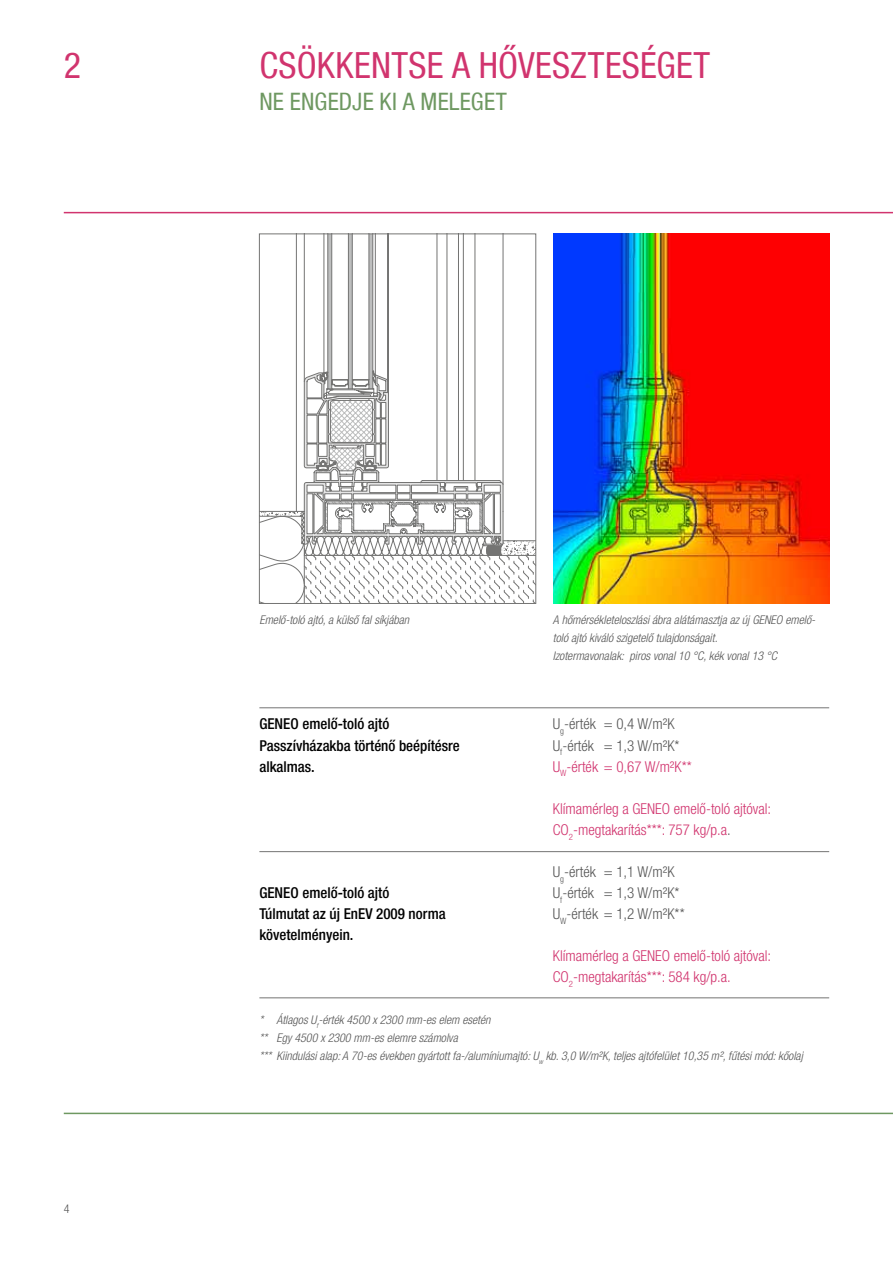
<style>
.page{position:relative;width:893px;height:1263px;background:#fff}
.page>*{position:absolute;margin:0;border:0;box-sizing:border-box;transform-origin:0 0}
.t1{font:condensed 36px "Helvetica Neue LT Com";letter-spacing:.005em;color:#d1346e}
.t2{font:condensed 24px "Helvetica Neue LT Com";letter-spacing:.01em;color:#6e9861}
.t3{font:300 condensed 15px/21px "Helvetica Neue LT Com";color:#d1346e}
.t4{font:500 condensed 15px/21px "Helvetica Neue LT Com";color:#000}
.t5{font:300 condensed 15px/21px "Helvetica Neue LT Com";color:#565656}
.t6{font:italic 300 condensed 12px/18px "Helvetica Neue LT Com";color:#565656}
.t7{font:300 condensed 12px "Helvetica Neue LT Com";color:#565656}
.s1{color:#d1346e}
.s2{color:#565656}
</style>
<div class="page">
<hr style="left:64px;top:212px;width:829px;height:1px;background:#d1346e">
<hr style="left:64px;top:1113px;width:829px;height:1px;background:#6e9861">
<hr style="left:259px;top:851px;width:570px;height:1px;background:#747473">
<hr style="left:259px;top:997px;width:570px;height:1px;background:#747473">
<hr style="left:259px;top:707px;width:570px;height:1px;background:#747473">
<svg style="left:259px;top:234px;width:280px;height:475px"></svg>
<div style="left:259px;top:233px;width:277px;height:371px;border:1px solid #747473"></div>
<img style="left:553px;top:234px;width:277px;height:369px">
<h1 class="t1" style="left:64px;top:44px;width:117px">2 C</h1>
<h1 class="t1" style="left:279px;top:44px;width:426px">SÖKKENTSE A HŐVESZTESÉGET</h1>
<h2 class="t2" style="left:259px;top:87px;width:244px">NE ENGEDJE KI A MELEGET</h2>
<p class="t6" style="left:259px;top:611px;width:151px">Emelő-toló ajtó, a külső fal síkjában</p>
<p class="t6" style="left:553px;top:611px;width:264px">A hőmérsékleteloszlási ábra alátámasztja az új GENEO emelő&shy;toló ajtó kiváló szigetelő tulajdonságait.<br>Izotermavonalak: piros vonal 10 °C, kék vonal 13 °C</p>
<p class="t4" style="left:259px;top:713px;width:202px">GENEO emelő-toló ajtó<br>Passzívházakba történő beépítésre alkalmas.</p>
<p class="t4" style="left:259px;top:881px;width:188px">GENEO emelő-toló ajtó<br>Túlmutat az új EnEV 2009 norma követelményein.</p>
<p class="t5" style="left:553px;top:714px;width:141px">U<sub>g</sub>-érték = 0,4 W/m²K<br>U<sub>f</sub>-érték = 1,3 W/m²K*<br><span class="s1">U</span><sub>W</sub><span class="s1">-érték = 0,67 W/m²K**</span></p>
<p class="t3" style="left:553px;top:798px;width:220px">Klímamérleg a GENEO emelő-toló ajtóval:<br>CO<sub>2</sub>-megtakarítás***: 757 kg/p.a<span class="s2">.</span></p>
<p class="t5" style="left:553px;top:861px;width:133px">U<sub>g</sub>-érték = 1,1 W/m²K<br>U<sub>f</sub>-érték = 1,3 W/m²K*<br>U<sub>W</sub>-érték = 1,2 W/m²K**</p>
<p class="t3" style="left:553px;top:945px;width:220px">Klímamérleg a GENEO emelő-toló ajtóval:<br>CO<sub>2</sub>-megtakarítás***: 584 kg/p.a.</p>
<p class="t7" style="left:64px;top:1201px;width:7px">4</p>
<p class="t6" style="left:259px;top:1010px;width:545px">* Átlagos U<sub>f</sub>-érték 4500 x 2300 mm-es elem esetén<br>** Egy 4500 x 2300 mm-es elemre számolva<br>*** Kiindulási alap: A 70-es években gyártott fa-/alumíniumajtó: U<sub>w</sub> kb. 3,0 W/m²K, teljes ajtófelület 10,35 m², fűtési mód: kőolaj</p>
</div>
